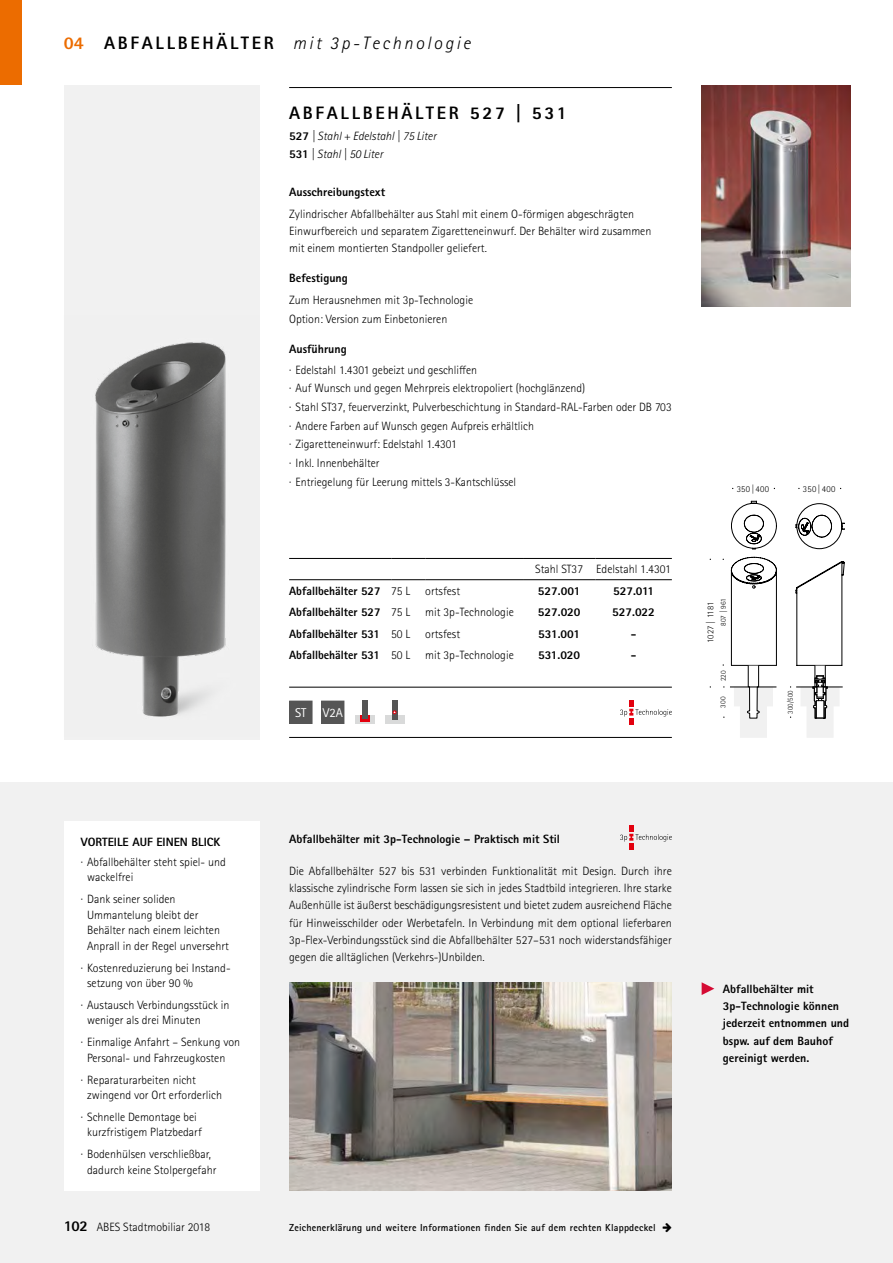
<style>
.page{position:relative;width:893px;height:1263px;background:#fff}
.page>*{position:absolute;margin:0;border:0;box-sizing:border-box;transform-origin:0 0}
.t1{font:italic 300 18px "Rotis Sans Serif Std";letter-spacing:.15em;color:#000}
.t2{font:800 18px "Rotis Sans Serif Std";letter-spacing:.15em;color:#000}
.t3{font:800 18px "Rotis Sans Serif Std";color:#ec6c00}
.t4{font:12.75px "Rotis Sans Serif Std";color:#fff}
.t5{font:300 12px/15.5px "Rotis Sans Serif Std";color:#000}
.t6{font:800 12px/17.2px "Rotis Sans Serif Std";color:#000}
.t7{font:italic 300 12px/17.2px "Rotis Sans Serif Std";color:#000}
.t8{font:700 10.2px "Rotis Sans Serif Std";letter-spacing:.02em;color:#000}
.t9{font:300 9px "Rotis Sans Serif Std";letter-spacing:.02em;color:#000}
.t10{font:300 9px "Rotis Sans Serif Std";letter-spacing:-.01em;color:#000}
.t11{font:300 7.5px "Rotis Sans Serif Std";letter-spacing:.025em;color:#000}
.t12{font:300 7.5px "Rotis Sans Serif Std";letter-spacing:.025em;color:#000;scale:.95 1}
.s1{font-weight:800;font-style:normal}
.s2{font-weight:300}
.s3{font-weight:800}
.s4{font-weight:800;font-size:15px}
</style>
<div class="page">
<div style="left:0;top:782px;width:893px;height:481px;background:#f1f1f1"></div>
<img style="left:289px;top:982px;width:383px;height:209px">
<div style="left:0;top:0;width:21px;height:85px;background:#ec6c00"></div>
<div style="left:64px;top:85px;width:195px;height:655px;background:#f1f1f1"></div>
<img style="left:95px;top:342px;width:131px;height:375px">
<img style="left:702px;top:85px;width:148px;height:221px">
<svg style="left:731px;top:501px;width:46px;height:237px"></svg>
<svg style="left:790px;top:503px;width:54px;height:235px"></svg>
<hr style="left:730px;top:687px;width:46px;height:1px;background:#000">
<hr style="left:796px;top:687px;width:47px;height:1px;background:#000">
<hr style="left:289px;top:87px;width:383px;height:1px;background:#000">
<hr style="left:289px;top:737px;width:383px;height:1px;background:#000">
<hr style="left:289px;top:687px;width:383px;height:1px;background:#000">
<svg style="left:702px;top:982px;width:12px;height:13px"></svg>
<svg style="left:620px;top:700px;width:52px;height:25px"></svg>
<svg style="left:355px;top:715px;width:20px;height:9px"></svg>
<div style="left:360px;top:715px;width:9px;height:6px;background:#e3000e"></div>
<div style="left:362px;top:701px;width:6px;height:18px;background:#555"></div>
<div style="left:385px;top:715px;width:19px;height:9px;background:#d9dada"></div>
<div style="left:392px;top:701px;width:5px;height:19px;background:#555"></div>
<svg style="left:393px;top:710px;width:3px;height:4px"></svg>
<svg style="left:620px;top:825px;width:52px;height:25px"></svg>
<hr style="left:289px;top:558px;width:102px;height:1px;background:#000">
<hr style="left:391px;top:558px;width:34px;height:1px;background:#000">
<hr style="left:425px;top:558px;width:98px;height:1px;background:#000">
<hr style="left:523px;top:558px;width:72px;height:1px;background:#000">
<hr style="left:595px;top:558px;width:77px;height:1px;background:#000">
<hr style="left:289px;top:579px;width:102px;height:1px;background:#000">
<hr style="left:391px;top:579px;width:34px;height:1px;background:#000">
<hr style="left:425px;top:579px;width:98px;height:1px;background:#000">
<hr style="left:523px;top:579px;width:72px;height:1px;background:#000">
<hr style="left:595px;top:579px;width:77px;height:1px;background:#000">
<div style="left:64px;top:821px;width:195px;height:370px;background:#fff"></div>
<svg style="left:289px;top:701px;width:24px;height:23px"></svg>
<svg style="left:321px;top:701px;width:23px;height:23px"></svg>
<h1 class="t3" style="left:64px;top:31px;width:22px">04</h1>
<h1 class="t1" style="left:104px;top:32px;width:368px"><span class="s1">ABFALLBEHÄLTER</span> mit 3p-Technologie</h1>
<h1 class="t2" style="left:289px;top:101px;width:279px">ABFALLBEHÄLTER 527 | 531</h1>
<p class="t7" style="left:289px;top:128px;width:149px"><span class="s1">527</span> | Stahl + Edelstahl | 75 Liter<br><span class="s1">531</span> | Stahl | 50 Liter</p>
<p class="t6" style="left:289px;top:183px;width:97px">Ausschreibungstext</p>
<p class="t5" style="left:289px;top:205px;width:364px;line-height:17.2px">Zylindrischer Abfallbehälter aus Stahl mit einem O-förmigen abgeschrägten<br>Einwurfbereich und separatem Zigaretteneinwurf. Der Behälter wird zusammen mit einem montierten Standpoller geliefert.</p>
<p class="t6" style="left:289px;top:269px;width:60px">Befestigung</p>
<p class="t5" style="left:289px;top:290px;width:185px;line-height:19.4px">Zum Herausnehmen mit 3p-Technologie<br>Option: Version zum Einbetonieren</p>
<p class="t6" style="left:289px;top:340px;width:59px">Ausführung</p>
<p class="t5" style="left:289px;top:361px;width:384px;line-height:18.6px">· Edelstahl 1.4301 gebeizt und geschliffen<br>· Auf Wunsch und gegen Mehrpreis elektropoliert (hochglänzend)<br>· Stahl ST37, feuerverzinkt, Pulverbeschichtung in Standard-RAL-Farben oder DB 703 · Andere Farben auf Wunsch gegen Aufpreis erhältlich<br>· Zigaretteneinwurf: Edelstahl 1.4301<br>· Inkl. Innenbehälter<br>· Entriegelung für Leerung mittels 3-Kantschlüssel</p>
<p class="t5" style="left:535px;top:562px;width:137px">Stahl ST37 Edelstahl 1.4301</p>
<p class="t6" style="left:289px;top:582px;width:172px">Abfallbehälter 527 <span class="s2">75 L ortsfest</span></p>
<p class="t6" style="left:538px;top:582px;width:44px">527.001</p>
<p class="t6" style="left:613px;top:582px;width:43px">527.011</p>
<p class="t5" style="left:289px;top:604px;width:226px"><span class="s3">Abfallbehälter 527</span> 75 L mit 3p-Technologie</p>
<p class="t6" style="left:538px;top:603px;width:44px">527.020</p>
<p class="t6" style="left:612px;top:603px;width:44px">527.022</p>
<p class="t6" style="left:289px;top:625px;width:172px">Abfallbehälter 531 <span class="s2">50 L ortsfest</span></p>
<p class="t6" style="left:538px;top:625px;width:44px">531.001</p>
<p class="t6" style="left:631px;top:625px;width:7px">-</p>
<p class="t5" style="left:289px;top:647px;width:226px"><span class="s3">Abfallbehälter 531</span> 50 L mit 3p-Technologie</p>
<p class="t6" style="left:538px;top:646px;width:44px">531.020</p>
<p class="t6" style="left:631px;top:646px;width:7px">-</p>
<p class="t4" style="left:295px;top:705px;width:13px">ST</p>
<p class="t4" style="left:323px;top:705px;width:22px">V2A</p>
<p class="t9" style="left:737px;top:483px;width:34px">350|400</p>
<p class="t9" style="left:803px;top:483px;width:34px">350|400</p>
<p class="t11" style="left:719px;top:626px;width:30px;rotate:-90deg">807 | 961</p>
<p class="t10" style="left:705px;top:643px;width:43px;rotate:-90deg">1027 | 1181</p>
<p class="t11" style="left:719px;top:681px;width:13px;rotate:-90deg">220</p>
<p class="t11" style="left:719px;top:708px;width:13px;rotate:-90deg">300</p>
<p class="t12" style="left:786px;top:714px;width:27px;rotate:-90deg">300/500</p>
<p class="t6" style="left:81px;top:833px;width:141px">VORTEILE AUF EINEN BLICK</p>
<p class="t5" style="left:87px;top:854px;width:140px;text-indent:-6px">· Abfallbehälter steht spiel- und wackelfrei</p>
<p class="t5" style="left:87px;top:892px;width:143px;text-indent:-6px">· Dank seiner soliden<br>Ummantelung bleibt der<br>Behälter nach einem leichten<br>Anprall in der Regel unversehrt</p>
<p class="t5" style="left:87px;top:960px;width:145px;text-indent:-6px">· Kostenreduzierung bei Instand&shy;setzung von über 90 %</p>
<p class="t5" style="left:87px;top:997px;width:144px;text-indent:-6px">· Austausch Verbindungsstück in weniger als drei Minuten</p>
<p class="t5" style="left:87px;top:1034px;width:155px;text-indent:-6px">· Einmalige Anfahrt – Senkung von<br>Personal- und Fahrzeugkosten</p>
<p class="t5" style="left:87px;top:1072px;width:136px;text-indent:-6px">· Reparaturarbeiten nicht zwingend vor Ort erforderlich</p>
<p class="t5" style="left:81px;top:1109px;width:123px;text-align:center">· Schnelle Demontage bei kurzfristigem Platzbedarf</p>
<p class="t5" style="left:81px;top:1146px;width:137px;text-align:center">· Bodenhülsen verschließbar, dadurch keine Stolpergefahr</p>
<p class="t5" style="left:64px;top:1219px;width:148px"><span class="s4">102</span> ABES Stadtmobiliar 2018</p>
<p class="t6" style="left:289px;top:830px;width:272px">Abfallbehälter mit 3p-Technologie – Praktisch mit Stil</p>
<p class="t5" style="left:289px;top:862px;width:384px;line-height:17.2px;text-align:justify">Die Abfallbehälter 527 bis 531 verbinden Funktionalität mit Design. Durch ihre klassische zylindrische Form lassen sie sich in jedes Stadtbild integrieren. Ihre starke Außenhülle ist äußerst beschädigungsresistent und bietet zudem ausreichend Fläche für Hinweisschilder oder Werbetafeln. In Verbindung mit dem optional lieferbaren 3p-Flex-Verbindungsstück sind die Abfallbehälter 527–531 noch widerstandsfähiger gegen die alltäglichen (Verkehrs-)Unbilden.</p>
<p class="t8" style="left:289px;top:1221px;width:368px">Zeichenerklärung und weitere Informationen finden Sie auf dem rechten Klappdeckel</p>
<p class="t6" style="left:723px;top:980px;width:128px">Abfallbehälter mit<br>3p-Technologie können jederzeit entnommen und bspw. auf dem Bauhof gereinigt werden.</p>
</div>
